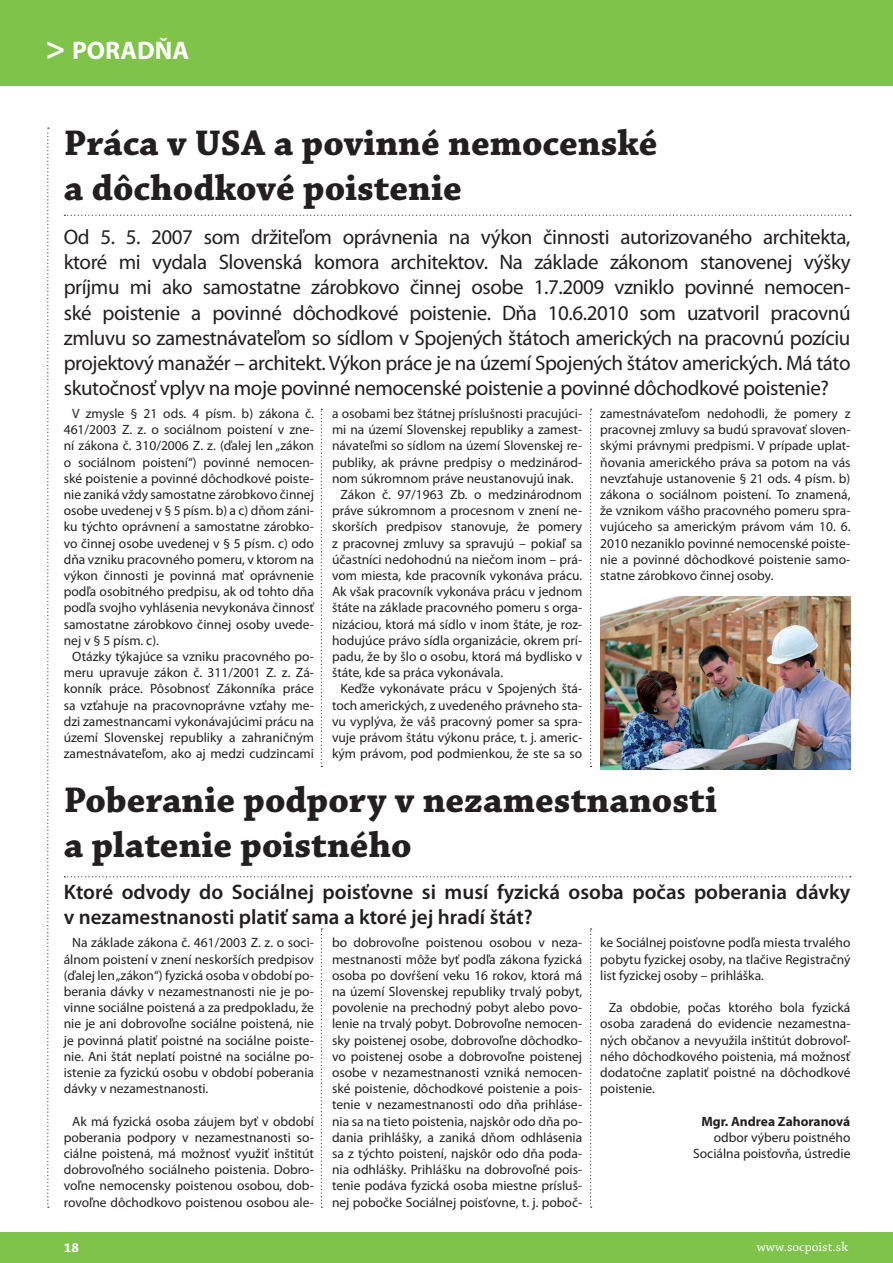
<style>
.page{position:relative;width:893px;height:1263px;background:#fff}
.page>*{position:absolute;margin:0;border:0;box-sizing:border-box;transform-origin:0 0}
.t1{font:700 37.5px/45px "Chaparral Pro";color:#231f20}
.t2{font:700 25.5px "Myriad Pro";color:#fff}
.t3{font:21px/25.2px "Myriad Pro";letter-spacing:-.02em;color:#231f20;text-align:justify}
.t4{font:600 21px/25.2px "Myriad Pro";color:#231f20}
.t5{font:13.5px/16.2px "Myriad Pro";color:#231f20;text-align:justify}
.t6{font:700 13.5px "Myriad Pro";color:#231f20}
.t7{font:13.5px "Chaparral Pro";color:#fff}
.t8{font:700 13.5px "Chaparral Pro";color:#fff}
.s1{font-size:33px}
</style>
<div class="page">
<div style="left:0;top:1233px;width:893px;height:30px;background:#7fc34b"></div>
<div style="left:0;top:0;width:893px;height:85px;background:#7fc34b"></div>
<svg style="left:47px;top:128px;width:2px;height:1080px"></svg>
<svg style="left:64px;top:215px;width:787px;height:1px"></svg>
<svg style="left:321px;top:409px;width:1px;height:358px"></svg>
<svg style="left:590px;top:409px;width:2px;height:358px"></svg>
<svg style="left:64px;top:876px;width:787px;height:1px"></svg>
<svg style="left:321px;top:928px;width:1px;height:280px"></svg>
<svg style="left:590px;top:928px;width:2px;height:280px"></svg>
<img style="left:600px;top:596px;width:250px;height:173px">
<h2 class="t2" style="left:46px;top:41px;width:145px"><span class="s1">&gt;</span> PORADŇA</h2>
<h1 class="t1" style="left:64px;top:124px;width:595px">Práca v USA a povinné nemocenské a dôchodkové poistenie</h1>
<p class="t3" style="left:64px;top:226px;width:788px">Od 5. 5. 2007 som držiteľom oprávnenia na výkon činnosti autorizovaného architekta, ktoré mi vydala Slovenská komora architektov. Na základe zákonom stanovenej výšky príjmu mi ako samostatne zárobkovo činnej osobe 1.7.2009 vzniklo povinné nemocen&shy;ské poistenie a povinné dôchodkové poistenie. Dňa 10.6.2010 som uzatvoril pracovnú zmluvu so zamestnávateľom so sídlom v Spojených štátoch amerických na pracovnú pozíciu projektový manažér – architekt. Výkon práce je na území Spojených štátov amerických. Má táto skutočnosť vplyv na moje povinné nemocenské poistenie a povinné dôchodkové poistenie?</p>
<p class="t5" style="left:64px;top:406px;width:252px;text-indent:9px">V zmysle § 21 ods. 4 písm. b) zákona č.<br>461/2003 Z. z. o sociálnom poistení v zne&shy;ní zákona č. 310/2006 Z. z. (ďalej len „zákon o sociálnom poistení“) povinné nemocen&shy;ské poistenie a povinné dôchodkové poiste&shy;nie zaniká vždy samostatne zárobkovo činnej osobe uvedenej v § 5 písm. b) a c) dňom záni&shy;ku týchto oprávnení a samostatne zárobko&shy;vo činnej osobe uvedenej v § 5 písm. c) odo dňa vzniku pracovného pomeru, v ktorom na výkon činnosti je povinná mať oprávnenie podľa osobitného predpisu, ak od tohto dňa podľa svojho vyhlásenia nevykonáva činnosť samostatne zárobkovo činnej osoby uvede&shy;nej v § 5 písm. c).</p>
<p class="t5" style="left:64px;top:649px;width:252px;text-indent:9px">Otázky týkajúce sa vzniku pracovného po&shy;meru upravuje zákon č. 311/2001 Z. z. Zá&shy;konník práce. Pôsobnosť Zákonníka práce sa vzťahuje na pracovnoprávne vzťahy me&shy;dzi zamestnancami vykonávajúcimi prácu na území Slovenskej republiky a zahraničným zamestnávateľom, ako aj medzi cudzincami</p>
<p class="t5" style="left:332px;top:406px;width:252px">a osobami bez štátnej príslušnosti pracujúci-</p>
<p class="t5" style="left:332px;top:423px;width:252px">mi na území Slovenskej republiky a zamest-</p>
<p class="t5" style="left:332px;top:439px;width:252px">návateľmi so sídlom na území Slovenskej re-</p>
<p class="t5" style="left:332px;top:455px;width:252px">publiky, ak právne predpisy o medzinárod-</p>
<p class="t5" style="left:332px;top:471px;width:243px">nom súkromnom práve neustanovujú inak.</p>
<p class="t5" style="left:340px;top:487px;width:243px">Zákon č. 97/1963 Zb. o medzinárodnom</p>
<p class="t5" style="left:332px;top:504px;width:252px">práve súkromnom a procesnom v znení ne-</p>
<p class="t5" style="left:332px;top:520px;width:252px">skorších predpisov stanovuje, že pomery</p>
<p class="t5" style="left:332px;top:536px;width:252px">z pracovnej zmluvy sa spravujú – pokiaľ sa</p>
<p class="t5" style="left:332px;top:552px;width:252px">účastníci nedohodnú na niečom inom – prá-</p>
<p class="t5" style="left:332px;top:568px;width:252px">vom miesta, kde pracovník vykonáva prácu.</p>
<p class="t5" style="left:332px;top:585px;width:252px">Ak však pracovník vykonáva prácu v jednom</p>
<p class="t5" style="left:332px;top:601px;width:252px">štáte na základe pracovného pomeru s orga-</p>
<p class="t5" style="left:332px;top:617px;width:252px">nizáciou, ktorá má sídlo v inom štáte, je roz-</p>
<p class="t5" style="left:332px;top:633px;width:252px">hodujúce právo sídla organizácie, okrem prí-</p>
<p class="t5" style="left:332px;top:649px;width:252px">padu, že by šlo o osobu, ktorá má bydlisko v</p>
<p class="t5" style="left:332px;top:666px;width:173px">štáte, kde sa práca vykonávala.</p>
<p class="t5" style="left:340px;top:682px;width:243px">Keďže vykonávate prácu v Spojených štá-</p>
<p class="t5" style="left:332px;top:698px;width:252px">toch amerických, z uvedeného právneho sta-</p>
<p class="t5" style="left:332px;top:714px;width:252px">vu vyplýva, že váš pracovný pomer sa spra-</p>
<p class="t5" style="left:332px;top:730px;width:252px">vuje právom štátu výkonu práce, t. j. americ-</p>
<p class="t5" style="left:332px;top:747px;width:252px">kým právom, pod podmienkou, že ste sa so</p>
<p class="t5" style="left:600px;top:406px;width:252px">zamestnávateľom nedohodli, že pomery z pracovnej zmluvy sa budú spravovať sloven&shy;skými právnymi predpismi. V prípade uplat&shy;ňovania amerického práva sa potom na vás nevzťahuje ustanovenie § 21 ods. 4 písm. b) zákona o sociálnom poistení. To znamená, že vznikom vášho pracovného pomeru spra&shy;vujúceho sa americkým právom vám 10. 6.<br>2010 nezaniklo povinné nemocenské poiste&shy;nie a povinné dôchodkové poistenie samo&shy;statne zárobkovo činnej osoby.</p>
<h1 class="t1" style="left:64px;top:781px;width:655px">Poberanie podpory v nezamestnanosti a platenie poistného</h1>
<h3 class="t4" style="left:64px;top:881px;width:788px">Ktoré odvody do Sociálnej poisťovne si musí fyzická osoba počas poberania dávky v nezamestnanosti platiť sama a ktoré jej hradí štát?</h3>
<p class="t5" style="left:64px;top:936px;width:252px;text-indent:9px">Na základe zákona č. 461/2003 Z. z. o soci&shy;álnom poistení v znení neskorších predpisov (ďalej len „zákon“) fyzická osoba v období po&shy;berania dávky v nezamestnanosti nie je po&shy;vinne sociálne poistená a za predpokladu, že nie je ani dobrovoľne sociálne poistená, nie je povinná platiť poistné na sociálne poiste&shy;nie. Ani štát neplatí poistné na sociálne po&shy;istenie za fyzickú osobu v období poberania dávky v nezamestnanosti.</p>
<p class="t5" style="left:64px;top:1114px;width:252px;text-indent:9px">Ak má fyzická osoba záujem byť v období poberania podpory v nezamestnanosti so&shy;ciálne poistená, má možnosť využiť inštitút dobrovoľného sociálneho poistenia. Dobro&shy;voľne nemocensky poistenou osobou, dob&shy;rovoľne dôchodkovo poistenou osobou ale-</p>
<p class="t5" style="left:332px;top:936px;width:252px">bo dobrovoľne poistenou osobou v neza&shy;mestnanosti môže byť podľa zákona fyzická osoba po dovŕšení veku 16 rokov, ktorá má na území Slovenskej republiky trvalý pobyt, povolenie na prechodný pobyt alebo povo&shy;lenie na trvalý pobyt. Dobrovoľne nemocen&shy;sky poistenej osobe, dobrovoľne dôchodko&shy;vo poistenej osobe a dobrovoľne poistenej osobe v nezamestnanosti vzniká nemocen&shy;ské poistenie, dôchodkové poistenie a pois&shy;tenie v nezamestnanosti odo dňa prihláse&shy;nia sa na tieto poistenia, najskôr odo dňa po&shy;dania prihlášky, a zaniká dňom odhlásenia sa z týchto poistení, najskôr odo dňa poda&shy;nia odhlášky. Prihlášku na dobrovoľné pois&shy;tenie podáva fyzická osoba miestne prísluš&shy;nej pobočke Sociálnej poisťovne, t. j. poboč-</p>
<p class="t5" style="left:600px;top:936px;width:252px">ke Sociálnej poisťovne podľa miesta trvalého pobytu fyzickej osoby, na tlačive Registračný list fyzickej osoby – prihláška.</p>
<p class="t5" style="left:600px;top:1000px;width:252px;text-indent:9px">Za obdobie, počas ktorého bola fyzická osoba zaradená do evidencie nezamestna&shy;ných občanov a nevyužila inštitút dobrovoľ&shy;ného dôchodkového poistenia, má možnosť dodatočne zaplatiť poistné na dôchodkové poistenie.</p>
<p class="t6" style="left:701px;top:1116px;width:151px">Mgr. Andrea Zahoranová</p>
<p class="t5" style="left:693px;top:1130px;width:159px;text-align:right">odbor výberu poistného<br>Sociálna poisťovňa, ústredie</p>
<p class="t8" style="left:64px;top:1243px;width:17px">18</p>
<p class="t7" style="left:757px;top:1241px;width:93px">www.socpoist.sk</p>
</div>
